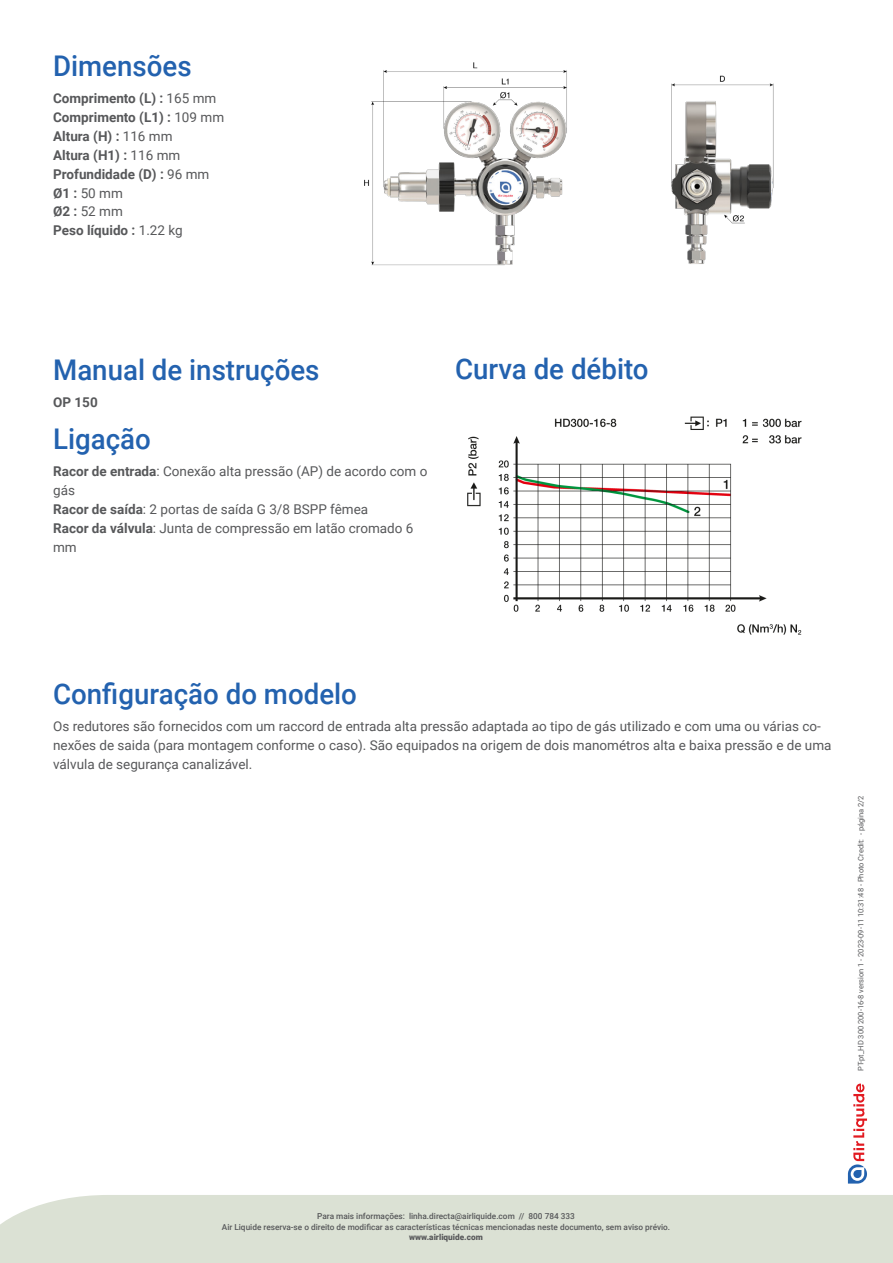
<style>
.page{position:relative;width:893px;height:1263px;background:#fff}
.page>*{position:absolute;margin:0;border:0;box-sizing:border-box;transform-origin:0 0}
.Sous_titre_bleu_Fond{font:500 28.5px "Roboto";color:#2362af}
.Paragraphe_solidaire{font:13.5px/18.9px "Roboto";color:#57585a}
.Descriptif_Noir80_Fo{font:700 13.5px/18.9px "Roboto";color:#57585a}
.t1{font:500 8.25px/10.5px "Roboto";color:#57585a;text-align:center}
.t2{font:900 8.25px "Roboto";color:#57585a}
.t3{font:7.5px "Roboto";color:#57585a}
.s1{font-weight:400}
.s2{font-weight:700}
</style>
<div class="page">
<div style="left:0;top:1195px;width:893px;height:68px;background:#dbe1d4"></div>
<svg style="left:848px;top:1083px;width:19px;height:100px"></svg>
<img style="left:364px;top:62px;width:410px;height:204px">
<img style="left:467px;top:416px;width:335px;height:219px">
<p class="Sous_titre_bleu_Fond" style="left:53px;top:46px;width:140px">Dimensões</p>
<p class="Descriptif_Noir80_Fo" style="left:53px;top:88px;width:172px">Comprimento (L) : <span class="s1">165 mm<br></span>Comprimento (L1) : <span class="s1">109 mm<br></span>Altura (H) : <span class="s1">116 mm<br></span>Altura (H1) : <span class="s1">116 mm<br></span>Profundidade (D) : <span class="s1">96 mm<br></span>Ø1 : <span class="s1">50 mm<br></span>Ø2 : <span class="s1">52 mm<br></span>Peso líquido : <span class="s1">1.22 kg</span></p>
<p class="Sous_titre_bleu_Fond" style="left:53px;top:350px;width:268px">Manual de instruções</p>
<p class="Descriptif_Noir80_Fo" style="left:53px;top:393px;width:46px">OP 150</p>
<p class="Sous_titre_bleu_Fond" style="left:53px;top:418px;width:99px">Ligação</p>
<p class="Paragraphe_solidaire" style="left:53px;top:461px;width:376px"><span class="s2">Racor de entrada</span>: Conexão alta pressão (AP) de acordo com o gás</p>
<p class="Paragraphe_solidaire" style="left:53px;top:499px;width:317px"><span class="s2">Racor de saída</span>: 2 portas de saída G 3/8 BSPP fêmea</p>
<p class="Paragraphe_solidaire" style="left:53px;top:518px;width:362px"><span class="s2">Racor da válvula</span>: Junta de compressão em latão cromado 6 mm</p>
<p class="Sous_titre_bleu_Fond" style="left:455px;top:349px;width:195px">Curva de débito</p>
<p class="Sous_titre_bleu_Fond" style="left:53px;top:674px;width:305px">Configuração do modelo</p>
<p class="Paragraphe_solidaire" style="left:53px;top:717px;width:780px">Os redutores são fornecidos com um raccord de entrada alta pressão adaptada ao tipo de gás utilizado e com uma ou várias co&shy;nexões de saida (para montagem conforme o caso). São equipados na origem de dois manométros alta e baixa pressão e de uma válvula de segurança canalizável.</p>
<p class="t3" style="left:856px;top:1071px;width:277px;rotate:-90deg">PT-pt_HD 300 200-16-8 version 1 - 2023-09-11 10:31:48 - Photo Credit: - página 2/2</p>
<p class="t1" style="left:222px;top:1211px;width:450px">Para mais informações: linha.directa@airliquide.com // 800 784 333<br>Air Liquide reserva-se o direito de modificar as características técnicas mencionadas neste documento, sem aviso prévio.</p>
<p class="t2" style="left:409px;top:1231px;width:75px">www.airliquide.com</p>
</div>
